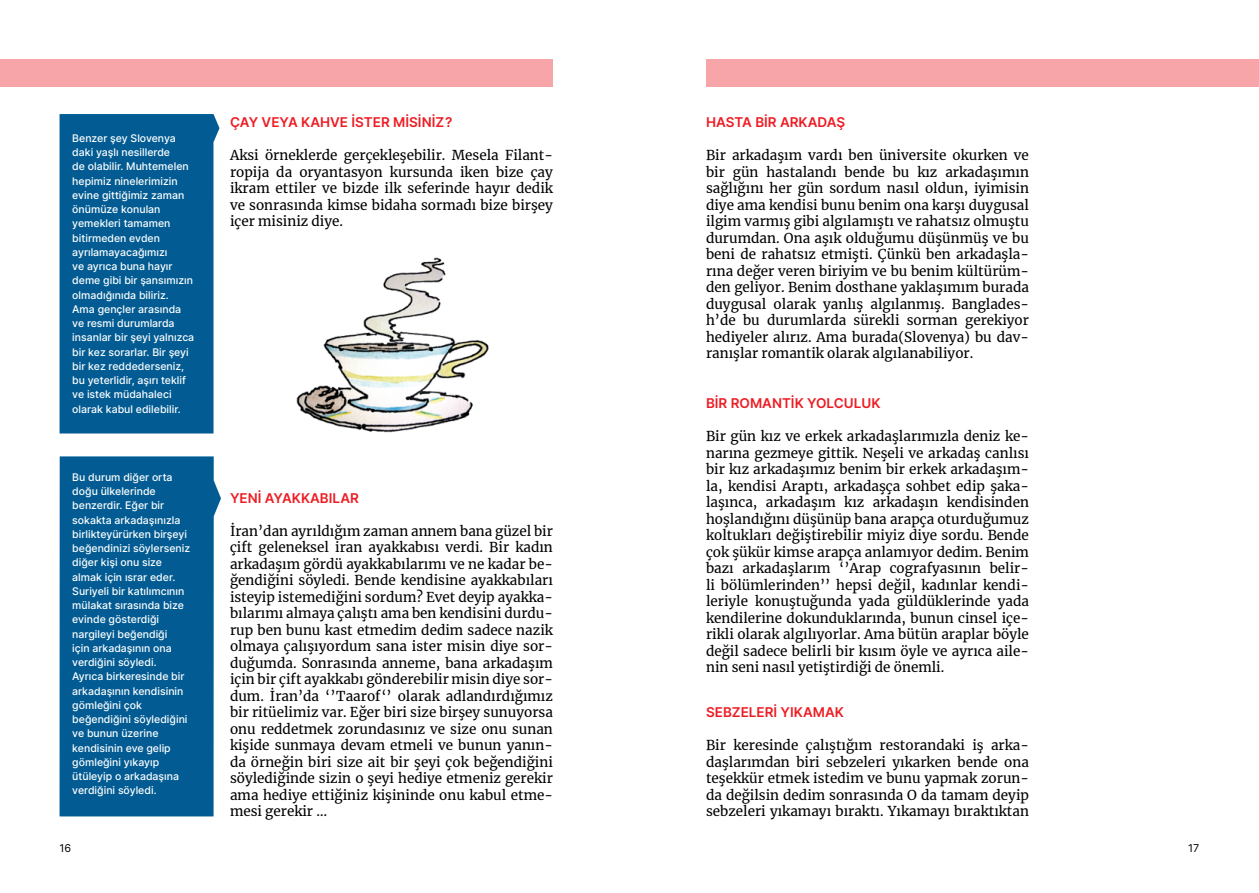
<style>
.page{position:relative;width:1259px;height:893px;background:#fff}
.page>*{position:absolute;margin:0;border:0;box-sizing:border-box;transform-origin:0 0}
.t1{font:13.5px/16.5px "Merriweather";color:#000;text-align:justify}
.t2{font:13.5px "Inter";color:#ed1d24}
.t3{font:10.8px "Inter";color:#000}
.t4{font:10.5px/14.2px "Inter";color:#fff}
</style>
<div class="page">
<div style="left:0;top:60px;width:553px;height:27px;background:#f7a5a8"></div>
<div style="left:706px;top:60px;width:553px;height:27px;background:#f7a5a8"></div>
<div style="left:60px;top:114px;width:159px;height:319px;background:#025c93"></div>
<img style="left:296px;top:257px;width:193px;height:176px">
<div style="left:60px;top:456px;width:161px;height:360px;background:#025c93"></div>
<p class="t4" style="left:72px;top:131px;width:123px">Benzer şey Slovenya daki yaşlı nesillerde<br>de olabilir. Muhtemelen hepimiz ninelerimizin evine gittiğimiz zaman önümüze konulan yemekleri tamamen bitirmeden evden ayrılamayacağımızı<br>ve ayrıca buna hayır deme gibi bir şansımızın olmadığınıda biliriz.<br>Ama gençler arasında ve resmi durumlarda insanlar bir şeyi yalnızca bir kez sorarlar. Bir şeyi bir kez reddederseniz, bu yeterlidir, aşırı teklif ve istek müdahaleci olarak kabul edilebilir.</p>
<p class="t4" style="left:72px;top:470px;width:119px">Bu durum diğer orta doğu ülkelerinde benzerdir. Eğer bir sokakta arkadaşınızla birlikteyürürken birşeyi beğendinizi söylerseniz diğer kişi onu size almak için ısrar eder.<br>Suriyeli bir katılımcının mülakat sırasında bize evinde gösterdiği nargileyi beğendiği<br>için arkadaşının ona verdiğini söyledi.<br>Ayrıca birkeresinde bir arkadaşının kendisinin gömleğini çok beğendiğini söylediğini ve bunun üzerine kendisinin eve gelip gömleğini yıkayıp ütüleyip o arkadaşına verdiğini söyledi.</p>
<p class="t2" style="left:230px;top:112px;width:224px">ÇAY VEYA KAHVE İSTER MİSİNİZ ?</p>
<p class="t1" style="left:230px;top:147px;width:324px">Aksi örneklerde gerçekleşebilir. Mesela Filant&shy;ropija da oryantasyon kursunda iken bize çay ikram ettiler ve bizde ilk seferinde hayır dedik ve sonrasında kimse bidaha sormadı bize birşey içer misiniz diye.</p>
<p class="t2" style="left:230px;top:488px;width:131px">YENİ AYAKKABILAR</p>
<p class="t1" style="left:230px;top:522px;width:324px">İran’dan ayrıldığım zaman annem bana güzel bir çift geleneksel iran ayakkabısı verdi. Bir kadın arkadaşım gördü ayakkabılarımı ve ne kadar be&shy;ğendiğini söyledi. Bende kendisine ayakkabıları isteyip istemediğini sordum? Evet deyip ayakka&shy;bılarımı almaya çalıştı ama ben kendisini durdu&shy;rup ben bunu kast etmedim dedim sadece nazik olmaya çalışıyordum sana ister misin diye sor&shy;duğumda. Sonrasında anneme, bana arkadaşım için bir çift ayakkabı gönderebilir misin diye sor&shy;dum. İran’da ‘’ Taarof ‘’ olarak adlandırdığımız bir ritüelimiz var. Eğer biri size birşey sunuyorsa onu reddetmek zorundasınız ve size onu sunan kişide sunmaya devam etmeli ve bunun yanın&shy;da örneğin biri size ait bir şeyi çok beğendiğini söylediğinde sizin o şeyi hediye etmeniz gerekir ama hediye ettiğiniz kişininde onu kabul etme&shy;mesi gerekir …</p>
<p class="t2" style="left:706px;top:113px;width:141px">HASTA BİR ARKADAŞ</p>
<p class="t1" style="left:706px;top:147px;width:324px">Bir arkadaşım vardı ben üniversite okurken ve bir gün hastalandı bende bu kız arkadaşımın sağlığını her gün sordum nasıl oldun, iyimisin diye ama kendisi bunu benim ona karşı duygusal ilgim varmış gibi algılamıştı ve rahatsız olmuştu durumdan. Ona aşık olduğumu düşünmüş ve bu beni de rahatsız etmişti. Çünkü ben arkadaşla&shy;rına değer veren biriyim ve bu benim kültürüm&shy;den geliyor. Benim dosthane yaklaşımım burada duygusal olarak yanlış algılanmış. Banglades&shy;h’de bu durumlarda sürekli sorman gerekiyor hediyeler alırız. Ama burada(Slovenya) bu dav&shy;ranışlar romantik olarak algılanabiliyor.</p>
<p class="t2" style="left:706px;top:393px;width:176px">BİR ROMANTİK YOLCULUK</p>
<p class="t1" style="left:706px;top:428px;width:324px">Bir gün kız ve erkek arkadaşlarımızla deniz ke&shy;narına gezmeye gittik. Neşeli ve arkadaş canlısı bir kız arkadaşımız benim bir erkek arkadaşım&shy;la, kendisi Araptı, arkadaşça sohbet edip şaka&shy;laşınca, arkadaşım kız arkadaşın kendisinden hoşlandığını düşünüp bana arapça oturduğumuz koltukları değiştirebilir miyiz diye sordu. Bende çok şükür kimse arapça anlamıyor dedim. Benim bazı arkadaşlarım ‘’Arap cografyasının belir&shy;li bölümlerinden’’ hepsi değil, kadınlar kendi&shy;leriyle konuştuğunda yada güldüklerinde yada kendilerine dokunduklarında, bunun cinsel içe&shy;rikli olarak algılıyorlar. Ama bütün araplar böyle değil sadece belirli bir kısım öyle ve ayrıca aile&shy;nin seni nasıl yetiştirdiği de önemli.</p>
<p class="t2" style="left:706px;top:702px;width:139px">SEBZELERİ YIKAMAK</p>
<p class="t1" style="left:706px;top:737px;width:324px">Bir keresinde çalıştığım restorandaki iş arka&shy;daşlarımdan biri sebzeleri yıkarken bende ona teşekkür etmek istedim ve bunu yapmak zorun&shy;da değilsin dedim sonrasında O da tamam deyip sebzeleri yıkamayı bıraktı. Yıkamayı bıraktıktan</p>
<p class="t3" style="left:60px;top:841px;width:13px">16</p>
<p class="t3" style="left:1188px;top:841px;width:13px">17</p>
</div>
